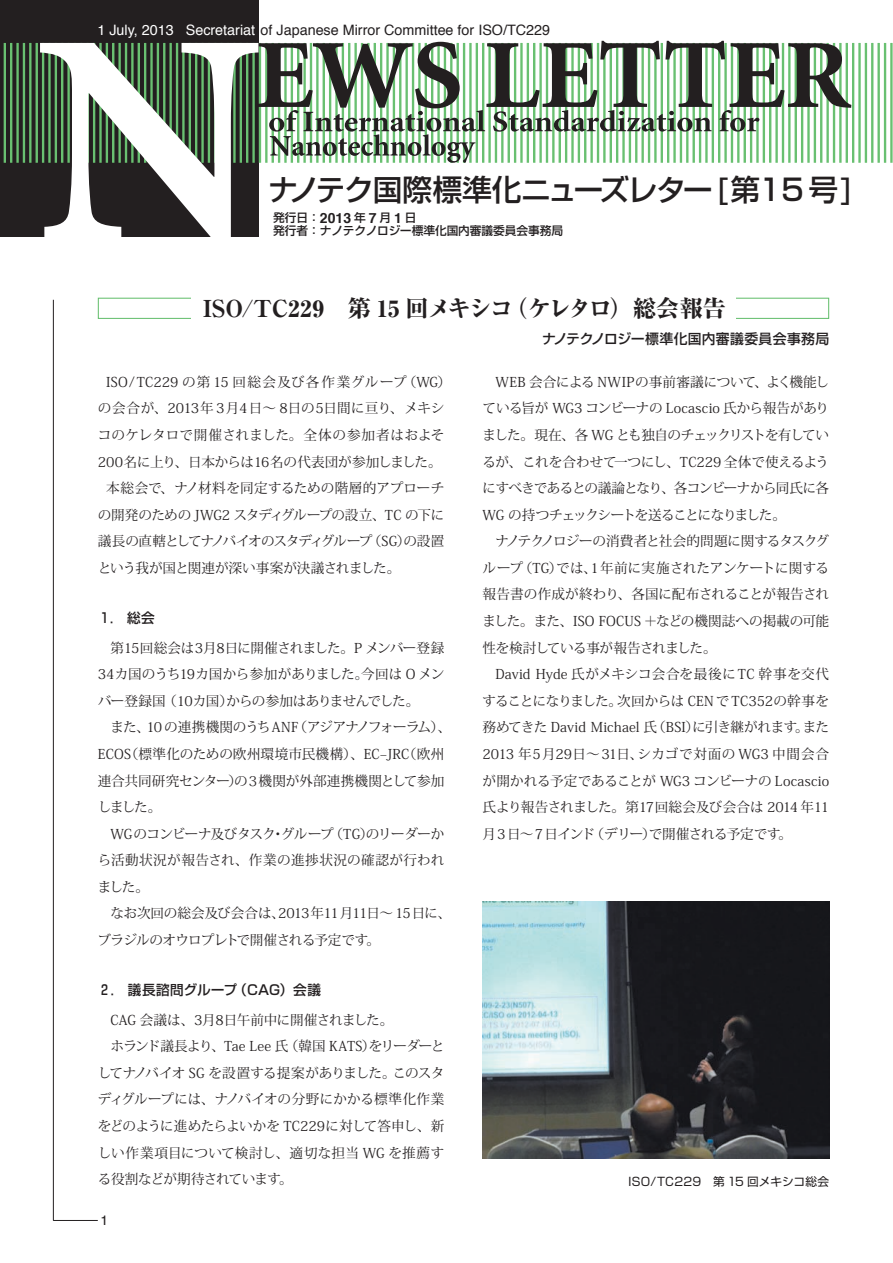
<style>
.page{position:relative;width:893px;height:1263px;background:#fff}
.page>*{position:absolute;margin:0;border:0;box-sizing:border-box;transform-origin:0 0}
.t1{font:500 29.7px "Shin Go";letter-spacing:-.05em;color:#231f20}
.t2{font:800 23.4px "Ryumin";letter-spacing:-.015em;color:#231f20}
.t3{font:14.4px "Helvetica";color:#231f20}
.t4{font:500 13.8px "Shin Go";letter-spacing:.02em;color:#231f20}
.t5{font:13.8px "Helvetica";color:#231f20}
.t6{font:13.65px/26.5px "Koz Min Pro";letter-spacing:-.015em;color:#231f20;text-align:justify}
.t7{font:13.65px/26.5px "Koz Min Pro";letter-spacing:-.04em;color:#231f20}
.t8{font:13.65px "Koz Min Pro";letter-spacing:.01em;color:#231f20}
.t9{font:13.65px "Koz Min Pro";letter-spacing:.02em;color:#231f20}
.t10{font:13.65px "Koz Min Pro";letter-spacing:-.075em;color:#231f20}
.t11{font:13.65px "Koz Min Pro";letter-spacing:.005em;color:#231f20}
.t12{font:13.65px "Koz Min Pro";letter-spacing:-.055em;color:#231f20}
.t13{font:13.65px "Koz Min Pro";letter-spacing:.025em;color:#231f20}
.t14{font:500 13.65px "Shin Go";letter-spacing:.03em;color:#231f20}
.t15{font:500 11.7px/12.8px "Shin Go";letter-spacing:-.005em;color:#231f20}
.t16{font:11.7px "Shin Go";letter-spacing:.015em;color:#231f20}
.s1{color:#fff}
.s2{font-family:"Helvetica";font-weight:700;font-size:14.1px}
</style>
<div class="page">
<hr style="left:53px;top:300px;width:1px;height:920px;background:#231f20">
<hr style="left:53px;top:1220px;width:45px;height:1px;background:#231f20">
<div style="left:0;top:0;width:259px;height:236px;background:#231f20"></div>
<svg style="left:3px;top:42px;width:890px;height:121px"></svg>
<svg style="left:40px;top:41px;width:811px;height:196px"></svg>
<div style="left:98px;top:298px;width:731px;height:21px;border:1px solid #69c071"></div>
<div style="left:191px;top:293px;width:545px;height:30px;background:#fff"></div>
<img style="left:483px;top:901px;width:346px;height:258px">
<p class="t3" style="left:97px;top:20px;width:454px"><span class="s1">1 July, 2013 Secretariat</span> of Japanese Mirror Committee for ISO/TC229</p>
<h1 class="t1" style="left:268px;top:170px;width:587px">ナノテク国際標準化ニューズレター[第15 号]</h1>
<p class="t15" style="left:273px;top:211px;width:291px">発行日：<span class="s2">2013</span> 年 <span class="s2">7</span> 月 <span class="s2">1</span> 日<br>発行者：ナノテクノロジー標準化国内審議委員会事務局</p>
<h2 class="t2" style="left:203px;top:294px;width:524px">ISO/TC229　第 15 回メキシコ（ケレタロ）総会報告</h2>
<p class="t9" style="left:106px;top:372px;width:346px">ISO/TC229 の第 15 回総会及び各作業グループ（WG）</p>
<p class="t11" style="left:98px;top:399px;width:348px">の会合が、2013年 3月4日～ 8日の5日間に亘り、メキシ</p>
<p class="t13" style="left:98px;top:425px;width:348px">コのケレタロで開催されました。全体の参加者はおよそ</p>
<p class="t6" style="left:98px;top:448px;width:345px">200名に上り、日本からは16名の代表団が参加しました。</p>
<p class="t8" style="left:106px;top:478px;width:340px">本総会で、ナノ材料を同定するための階層的アプローチ</p>
<p class="t6" style="left:98px;top:501px;width:348px">の開発のための JWG2 スタディグループの設立、TC の下に</p>
<p class="t10" style="left:98px;top:532px;width:348px">議長の直轄としてナノバイオのスタディグループ（SG）の設置</p>
<p class="t6" style="left:98px;top:554px;width:304px">という我が国と関連が深い事案が決議されました。</p>
<p class="t14" style="left:98px;top:609px;width:58px">１． 総会</p>
<p class="t6" style="left:98px;top:634px;width:348px;text-indent:13px">第15回総会は3月8日に開催されました。P メンバー登録34カ国のうち19カ国から参加がありました。今回は O メンバー登録国（10カ国）からの参加はありませんでした。</p>
<p class="t6" style="left:98px;top:714px;width:355px;text-align:left;text-indent:13px">また、10 の連携機関のうち ANF（アジアナノフォーラム）、<br>ECOS（標準化のための欧州環境市民機構）、EC–JRC（欧州連合共同研究センター）の３機関が外部連携機関として参加しました。</p>
<p class="t6" style="left:98px;top:820px;width:348px;text-indent:13px">WGのコンビーナ及びタスク・グループ（TG）のリーダーから活動状況が報告され、作業の進捗状況の確認が行われました。</p>
<p class="t7" style="left:98px;top:900px;width:355px;text-indent:13px">なお次回の総会及び会合は、2013年11月11日～ 15日に、ブラジルのオウロプレトで開催される予定です。</p>
<p class="t14" style="left:98px;top:981px;width:225px">２． 議長諮問グループ（CAG）会議</p>
<p class="t6" style="left:111px;top:1006px;width:284px">CAG 会議は、3月8日午前中に開催されました。</p>
<p class="t7" style="left:111px;top:1032px;width:335px">ホランド議長より、Tae Lee 氏（韓国 KATS）をリーダーと</p>
<p class="t12" style="left:98px;top:1063px;width:348px">してナノバイオ SG を設置する提案がありました。このスタ</p>
<p class="t6" style="left:98px;top:1086px;width:348px">ディグループには、ナノバイオの分野にかかる標準化作業</p>
<p class="t6" style="left:98px;top:1112px;width:348px">をどのように進めたらよいかを TC229に対して答申し、新</p>
<p class="t8" style="left:98px;top:1143px;width:348px">しい作業項目について検討し、適切な担当 WG を推薦す</p>
<p class="t7" style="left:98px;top:1165px;width:196px">る役割などが期待されています。</p>
<p class="t5" style="left:101px;top:1211px;width:9px">1</p>
<p class="t4" style="left:542px;top:330px;width:288px">ナノテクノロジー標準化国内審議委員会事務局</p>
<p class="t6" style="left:483px;top:368px;width:348px;text-indent:13px">WEB 会合による NWIPの事前審議について、よく機能している旨が WG3 コンビーナの Locascio 氏から報告がありました。現在、各 WG とも独自のチェックリストを有しているが、これを合わせて一つにし、TC229 全体で使えるようにすべきであるとの議論となり、各コンビーナから同氏に各WG の持つチェックシートを送ることになりました。</p>
<p class="t6" style="left:483px;top:527px;width:348px;text-indent:13px">ナノテクノロジーの消費者と社会的問題に関するタスクグループ（TG）では、1年前に実施されたアンケートに関する報告書の作成が終わり、各国に配布されることが報告されました。また、ISO FOCUS ＋などの機関誌への掲載の可能性を検討している事が報告されました。</p>
<p class="t6" style="left:483px;top:660px;width:348px;text-indent:13px">David Hyde 氏がメキシコ会合を最後に TC 幹事を交代することになりました。次回からは CEN で TC352の幹事を務めてきた David Michael 氏（BSI）に引き継がれます。また2013 年5月29日～31日、シカゴで対面の WG3 中間会合が開かれる予定であることが WG3 コンビーナの Locascio氏より報告されました。第17回総会及び会合は 2014 年11月3日～7日インド（デリー）で開催される予定です。</p>
<p class="t16" style="left:629px;top:1174px;width:202px">ISO/TC229　第 15 回メキシコ総会</p>
</div>
